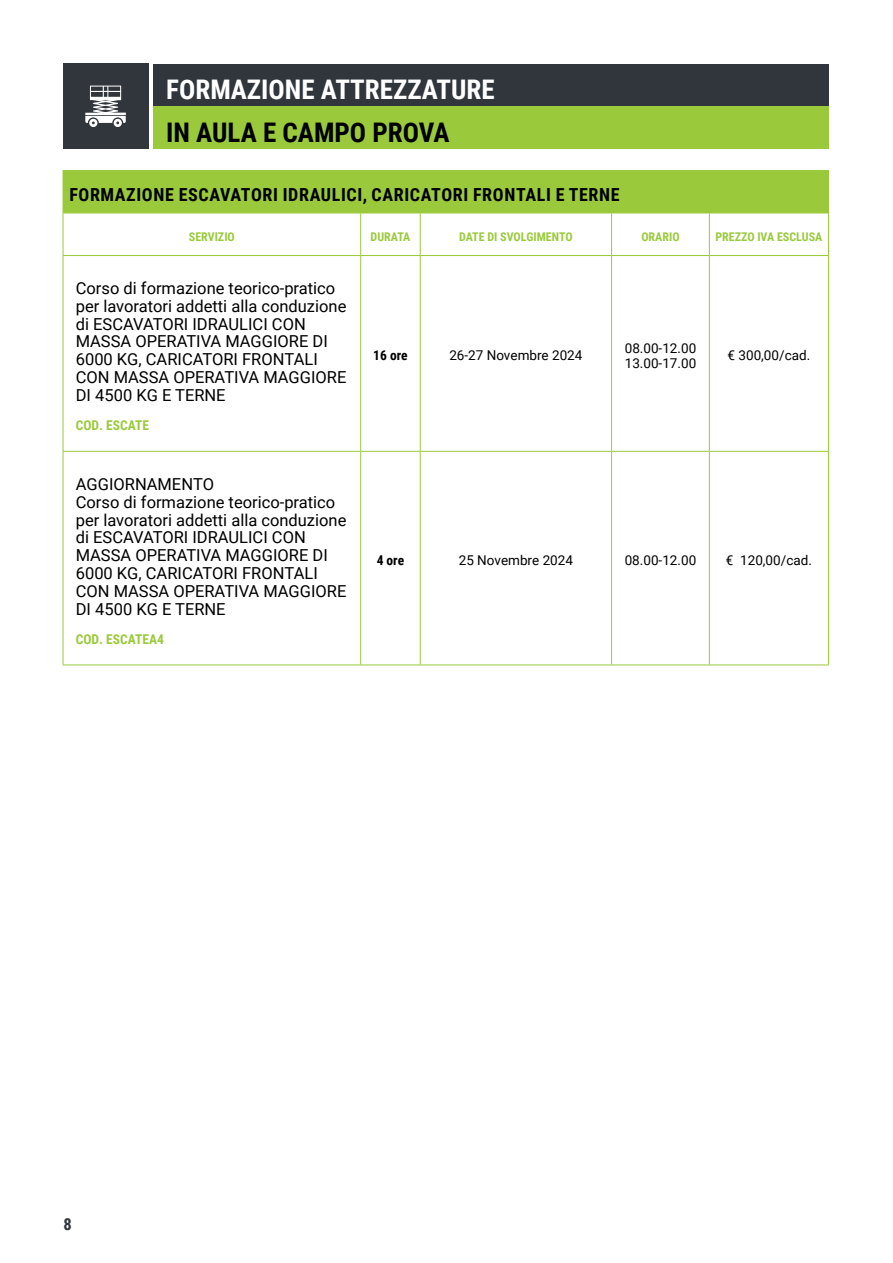
<style>
.page{position:relative;width:893px;height:1263px;background:#fff}
.page>*{position:absolute;margin:0;border:0;box-sizing:border-box;transform-origin:0 0}
.t1{font:700 27px "Roboto Condensed";color:#fff}
.t2{font:700 27px "Roboto Condensed";color:#000}
.t3{font:700 18px "Roboto Condensed";letter-spacing:.035em;color:#000}
.t4{font:16.5px/17.9px "Roboto";color:#000}
.t5{font:700 16.5px "Roboto Condensed";color:#30363c}
.t6{font:13.5px/14.5px "Roboto";color:#000}
.t7{font:700 13.5px "Roboto Condensed";color:#9aca3c}
.t8{font:700 13.5px "Roboto Condensed";color:#000}
.t9{font:700 12px "Roboto Condensed";color:#9aca3c}
</style>
<div class="page">
<div style="left:63px;top:170px;width:765px;height:43px;background:#9aca3c"></div>
<svg style="left:361px;top:214px;width:348px;height:41px"></svg>
<hr style="left:709px;top:170px;width:120px;height:1px;background:#9aca3c">
<hr style="left:828px;top:171px;width:1px;height:42px;background:#9aca3c">
<hr style="left:63px;top:256px;width:1px;height:195px;background:#9aca3c">
<hr style="left:360px;top:256px;width:1px;height:195px;background:#9aca3c">
<hr style="left:63px;top:452px;width:1px;height:212px;background:#9aca3c">
<hr style="left:360px;top:452px;width:1px;height:212px;background:#9aca3c">
<hr style="left:420px;top:256px;width:1px;height:195px;background:#9aca3c">
<hr style="left:611px;top:256px;width:1px;height:195px;background:#9aca3c">
<hr style="left:709px;top:256px;width:1px;height:195px;background:#9aca3c">
<hr style="left:420px;top:452px;width:1px;height:212px;background:#9aca3c">
<hr style="left:611px;top:452px;width:1px;height:212px;background:#9aca3c">
<hr style="left:709px;top:452px;width:1px;height:212px;background:#9aca3c">
<hr style="left:828px;top:256px;width:1px;height:195px;background:#9aca3c">
<hr style="left:828px;top:452px;width:1px;height:212px;background:#9aca3c">
<hr style="left:63px;top:451px;width:298px;height:1px;background:#9aca3c">
<hr style="left:361px;top:451px;width:59px;height:1px;background:#9aca3c">
<hr style="left:63px;top:664px;width:298px;height:1px;background:#9aca3c">
<hr style="left:361px;top:664px;width:59px;height:1px;background:#9aca3c">
<hr style="left:420px;top:451px;width:192px;height:1px;background:#9aca3c">
<hr style="left:612px;top:451px;width:97px;height:1px;background:#9aca3c">
<hr style="left:709px;top:451px;width:120px;height:1px;background:#9aca3c">
<hr style="left:63px;top:213px;width:298px;height:1px;background:#9aca3c">
<hr style="left:63px;top:213px;width:1px;height:42px;background:#9aca3c">
<hr style="left:361px;top:213px;width:59px;height:1px;background:#9aca3c">
<hr style="left:360px;top:213px;width:1px;height:42px;background:#9aca3c">
<hr style="left:420px;top:213px;width:192px;height:1px;background:#9aca3c">
<hr style="left:420px;top:213px;width:1px;height:42px;background:#9aca3c">
<hr style="left:612px;top:213px;width:97px;height:1px;background:#9aca3c">
<hr style="left:611px;top:213px;width:1px;height:42px;background:#9aca3c">
<hr style="left:709px;top:213px;width:120px;height:1px;background:#9aca3c">
<hr style="left:709px;top:213px;width:1px;height:42px;background:#9aca3c">
<hr style="left:828px;top:213px;width:1px;height:42px;background:#9aca3c">
<hr style="left:63px;top:255px;width:298px;height:1px;background:#9aca3c">
<hr style="left:361px;top:255px;width:59px;height:1px;background:#9aca3c">
<hr style="left:420px;top:255px;width:192px;height:1px;background:#9aca3c">
<hr style="left:612px;top:255px;width:97px;height:1px;background:#9aca3c">
<hr style="left:709px;top:255px;width:120px;height:1px;background:#9aca3c">
<hr style="left:420px;top:664px;width:192px;height:1px;background:#9aca3c">
<hr style="left:612px;top:664px;width:97px;height:1px;background:#9aca3c">
<hr style="left:709px;top:664px;width:120px;height:1px;background:#9aca3c">
<div style="left:153px;top:64px;width:676px;height:42px;background:#30363c"></div>
<div style="left:153px;top:106px;width:676px;height:43px;background:#9aca3c"></div>
<div style="left:63px;top:64px;width:85px;height:85px;background:#30363c"></div>
<svg style="left:85px;top:86px;width:41px;height:41px"></svg>
<h1 class="t1" style="left:166px;top:71px;width:330px">FORMAZIONE ATTREZZATURE</h1>
<h1 class="t2" style="left:166px;top:113px;width:285px">IN AULA E CAMPO PROVA</h1>
<p class="t3" style="left:69px;top:182px;width:552px">FORMAZIONE ESCAVATORI IDRAULICI, CARICATORI FRONTALI E TERNE</p>
<p class="t9" style="left:189px;top:228px;width:47px">SERVIZIO</p>
<p class="t9" style="left:371px;top:228px;width:41px">DURATA</p>
<p class="t9" style="left:459px;top:228px;width:115px">DATE DI SVOLGIMENTO</p>
<p class="t9" style="left:641px;top:228px;width:40px">ORARIO</p>
<p class="t9" style="left:715px;top:228px;width:108px">PREZZO IVA ESCLUSA</p>
<p class="t4" style="left:76px;top:279px;width:272px">Corso di formazione teorico-pratico per lavoratori addetti alla conduzione di ESCAVATORI IDRAULICI CON<br>MASSA OPERATIVA MAGGIORE DI<br>6000 KG, CARICATORI FRONTALI<br>CON MASSA OPERATIVA MAGGIORE<br>DI 4500 KG E TERNE</p>
<p class="t7" style="left:76px;top:416px;width:75px">COD. ESCATE</p>
<p class="t4" style="left:76px;top:474px;width:272px">AGGIORNAMENTO<br>Corso di formazione teorico-pratico per lavoratori addetti alla conduzione di ESCAVATORI IDRAULICI CON<br>MASSA OPERATIVA MAGGIORE DI<br>6000 KG, CARICATORI FRONTALI<br>CON MASSA OPERATIVA MAGGIORE<br>DI 4500 KG E TERNE</p>
<p class="t7" style="left:76px;top:629px;width:90px">COD. ESCATEA4</p>
<p class="t8" style="left:373px;top:346px;width:36px">16 ore</p>
<p class="t6" style="left:449px;top:348px;width:135px">26-27 Novembre 2024</p>
<p class="t6" style="left:625px;top:341px;width:73px">08.00-12.00<br>13.00-17.00</p>
<p class="t6" style="left:728px;top:348px;width:84px">€ 300,00/cad.</p>
<p class="t8" style="left:377px;top:551px;width:29px">4 ore</p>
<p class="t6" style="left:459px;top:553px;width:116px">25 Novembre 2024</p>
<p class="t6" style="left:625px;top:553px;width:73px">08.00-12.00</p>
<p class="t6" style="left:726px;top:553px;width:87px">€ 120,00/cad.</p>
<p class="t5" style="left:63px;top:1213px;width:10px">8</p>
</div>
